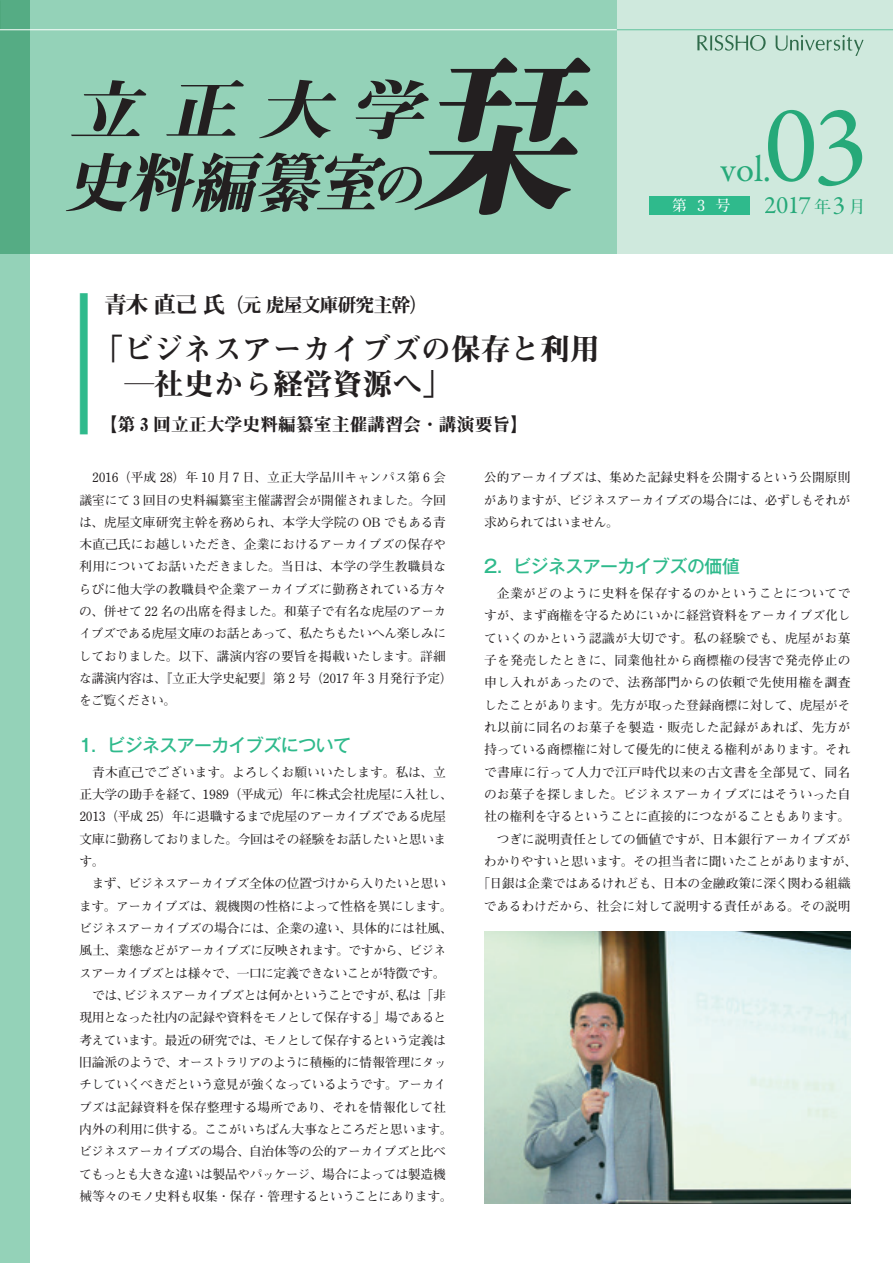
<style>
.page{position:relative;width:893px;height:1263px;background:#fff}
.page>*{position:absolute;margin:0;border:0;box-sizing:border-box;transform-origin:0 0}
.t1{font:italic 170.55px "Midashi Min Pro MA31";color:#231f20;scale:.95 1}
.t2{font:111.75px "Garamond Premr Pro";color:#2fba8c}
.t3{font:italic 65.1px/72.9px "Midashi Min Pro MA31";color:#231f20;scale:1.15 1}
.t4{font:37.05px "Garamond Premr Pro";color:#2fba8c}
.t5{font:29.7px/35.1px "Midashi Min Pro MA31";color:#231f20}
.t6{font:25.35px "Garamond Premr Pro";color:#2fba8c}
.t7{font:19.2px "Midashi Min Pro MA31";letter-spacing:-.06em;color:#231f20}
.t8{font:500 17.85px "Gothic MB101 Pro";letter-spacing:-.025em;color:#2fba8c}
.t9{font:17.85px "Midashi Min Pro MA31";color:#231f20}
.t10{font:700 15.15px "Futo Min A101 Pro";color:#fff}
.t11{font:700 12.75px/22.4px "Futo Min A101 Pro";letter-spacing:-.015em;color:#231f20}
.t12{font:700 12.75px/22.4px "Futo Min A101 Pro";letter-spacing:-.035em;color:#231f20;text-align:center}
.t13{font:700 12.75px "Futo Min A101 Pro";letter-spacing:.03em;color:#231f20}
.s1{font-size:52.05px}
.s2{font-size:163.65px;color:#2fba8c}
.s3{font-family:"Koz Min Pro";font-weight:300}
.s4{font-size:22.95px}
.s5{font-family:"Futo Min A101 Pro";font-weight:700;font-size:16.95px}
</style>
<div class="page">
<div style="left:617px;top:0;width:276px;height:253px;background:#cfe9dd"></div>
<div style="left:0;top:0;width:30px;height:1263px;background:#94d2b8"></div>
<div style="left:0;top:0;width:617px;height:253px;background:#94d2b8"></div>
<hr style="left:0;top:29px;width:617px;height:1px;background:#fff">
<hr style="left:617px;top:29px;width:276px;height:1px;background:#61c29c">
<div style="left:649px;top:196px;width:101px;height:18px;background:#2fba8c"></div>
<img style="left:693px;top:30px;width:172px;height:26px">
<img style="left:485px;top:932px;width:365px;height:272px">
<h1 class="t1" style="left:411px;top:6px;width:225px">栞</h1>
<h3 class="t3" style="left:64px;top:67px;width:331px">立正大学史料編纂室<span class="s1">の</span></h3>
<h3 class="t5" style="left:80px;top:329px;width:522px"><span class="s2">■</span> 「ビジネスアーカイブズの保存と利用　 <span class="s3">―</span>社史から経営資源へ」</h3>
<h3 class="t7" style="left:104px;top:290px;width:326px"><span class="s4">青木 直己 氏</span>（元 虎屋文庫研究主幹）</h3>
<h3 class="t9" style="left:80px;top:411px;width:450px">　 【第 3 回立正大学史料編纂室主催講習会・講演要旨】</h3>
<h2 class="t2" style="left:764px;top:78px;width:106px">03</h2>
<h3 class="t6" style="left:765px;top:189px;width:102px">2017 <span class="s5">年</span>3 <span class="s5">月</span></h3>
<h3 class="t4" style="left:720px;top:147px;width:52px">vol.</h3>
<p class="t10" style="left:672px;top:194px;width:60px">第 3 号</p>
<p class="t11" style="left:79px;top:465px;width:375px;text-indent:13px">2016（平成 28）年 10 月 7 日、立正大学品川キャンパス第 6 会議室にて 3 回目の史料編纂室主催講習会が開催されました。今回は、虎屋文庫研究主幹を務められ、本学大学院の OB でもある青木直己氏にお越しいただき、企業におけるアーカイブズの保存や利用についてお話いただきました。当日は、本学の学生教職員ならびに他大学の教職員や企業アーカイブズに勤務されている方々の、併せて 22 名の出席を得ました。和菓子で有名な虎屋のアーカイブズである虎屋文庫のお話とあって、私たちもたいへん楽しみにしておりました。以下、講演内容の要旨を掲載いたします。詳細な講演内容は、『立正大学史紀要』第 2 号（2017 年 3 月発行予定）をご覧ください。</p>
<h3 class="t8" style="left:79px;top:730px;width:274px">1．ビジネスアーカイブズについて</h3>
<p class="t11" style="left:79px;top:759px;width:375px;text-indent:13px">青木直己でございます。よろしくお願いいたします。私は、立正大学の助手を経て、1989（平成元）年に株式会社虎屋に入社し、<br>2013（平成 25）年に退職するまで虎屋のアーカイブズである虎屋文庫に勤務しておりました。今回はその経験をお話したいと思います。</p>
<p class="t12" style="left:79px;top:871px;width:375px">まず、ビジネスアーカイブズ全体の位置づけから入りたいと思い<br>ます。アーカイブズは、親機関の性格によって性格を異にします。ビジネスアーカイブズの場合には、企業の違い、具体的には社風、風土、業態などがアーカイブズに反映されます。ですから、ビジネスアーカイブズとは様々で、一口に定義できないことが特徴です。では、ビジネスアーカイブズとは何かということですが、私は「非<br>現用となった社内の記録や資料をモノとして保存する」場であると考えています。最近の研究では、モノとして保存するという定義は旧論派のようで、オーストラリアのように積極的に情報管理にタッチしていくべきだという意見が強くなっているようです。アーカイブズは記録資料を保存整理する場所であり、それを情報化して社内外の利用に供する。ここがいちばん大事なところだと思います。ビジネスアーカイブズの場合、自治体等の公的アーカイブズと比べてもっとも大きな違いは製品やパッケージ、場合によっては製造機械等々のモノ史料も収集・保存・管理するということにあります。</p>
<p class="t11" style="left:484px;top:465px;width:368px;text-align:justify">公的アーカイブズは、集めた記録史料を公開するという公開原則がありますが、ビジネスアーカイブズの場合には、必ずしもそれが求められてはいません。</p>
<h3 class="t8" style="left:484px;top:552px;width:258px">2．ビジネスアーカイブズの価値</h3>
<p class="t13" style="left:497px;top:583px;width:355px">企業がどのように史料を保存するのかということについてで</p>
<p class="t11" style="left:484px;top:603px;width:368px">すが、まず商権を守るためにいかに経営資料をアーカイブズ化し</p>
<p class="t13" style="left:484px;top:628px;width:368px">ていくのかという認識が大切です。私の経験でも、虎屋がお菓</p>
<p class="t13" style="left:484px;top:650px;width:368px">子を発売したときに、同業他社から商標権の侵害で発売停止の</p>
<p class="t13" style="left:484px;top:673px;width:368px">申し入れがあったので、法務部門からの依頼で先使用権を調査</p>
<p class="t11" style="left:484px;top:692px;width:368px">したことがあります。先方が取った登録商標に対して、虎屋がそ</p>
<p class="t13" style="left:484px;top:717px;width:368px">れ以前に同名のお菓子を製造・販売した記録があれば、先方が</p>
<p class="t11" style="left:484px;top:737px;width:368px">持っている商標権に対して優先的に使える権利があります。それ</p>
<p class="t13" style="left:484px;top:762px;width:368px">で書庫に行って人力で江戸時代以来の古文書を全部見て、同名</p>
<p class="t11" style="left:484px;top:781px;width:368px">のお菓子を探しました。ビジネスアーカイブズにはそういった自</p>
<p class="t11" style="left:484px;top:804px;width:368px">社の権利を守るということに直接的につながることもあります。</p>
<p class="t11" style="left:497px;top:826px;width:355px">つぎに説明責任としての価値ですが、日本銀行アーカイブズが</p>
<p class="t11" style="left:484px;top:848px;width:375px">わかりやすいと思います。その担当者に聞いたことがありますが、</p>
<p class="t11" style="left:477px;top:871px;width:375px">「日銀は企業ではあるけれども、日本の金融政策に深く関わる組織</p>
<p class="t11" style="left:484px;top:893px;width:368px">であるわけだから、社会に対して説明する責任がある。その説明</p>
</div>
